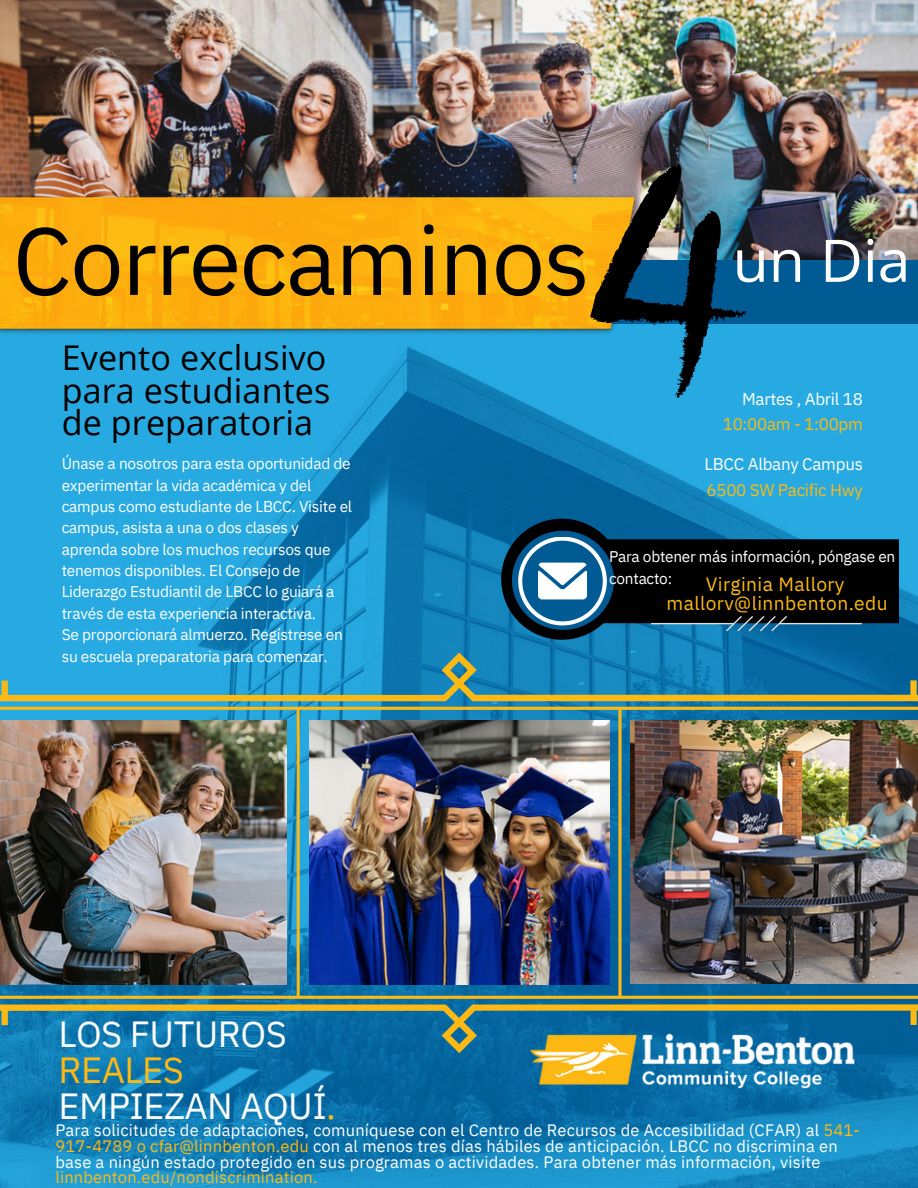
<style>
.page{position:relative;width:918px;height:1188px;background:#fff}
.page>*{position:absolute;margin:0;border:0;box-sizing:border-box;transform-origin:0 0}
.t1{font:95.25px "IBM Plex Sans";letter-spacing:-.015em;color:#000}
.t2{font:58.8px "Open Sans";color:#fff}
.t3{font:36.3px/36px "IBM Plex Sans";letter-spacing:-.015em;color:#fafaf9}
.t4{font:34.05px/32.7px "Open Sans";letter-spacing:.005em;color:#000;text-align:justify}
.t5{font:19.2px/19.2px "IBM Plex Sans";letter-spacing:.02em;color:#fdb913;text-align:center}
.t6{font:16.95px "IBM Plex Sans";letter-spacing:-.015em;color:#fff}
.t7{font:16.95px "IBM Plex Sans";letter-spacing:-.015em;color:#fdb913}
.t8{font:16.5px/15.8px "IBM Plex Sans";letter-spacing:.01em;color:#fff}
.t9{font:16.5px "IBM Plex Sans";letter-spacing:.01em;color:#fdb913}
.t10{font:15.6px/21.3px "IBM Plex Sans";letter-spacing:-.015em;color:#fff}
.t11{font:15.45px/21.3px "IBM Plex Sans";letter-spacing:-.015em;color:#fff}
.s1{color:#fdb913}
</style>
<div class="page">
<img style="left:0;top:0;width:918px;height:260px">
<img style="left:0;top:325px;width:918px;height:863px">
<img style="left:0;top:191px;width:590px;height:146px">
<img style="left:590px;top:162px;width:156px;height:236px">
<img style="left:510px;top:1053px;width:373px;height:64px">
<svg style="left:0;top:653px;width:918px;height:400px;background:#3a879b"></svg>
<img style="left:0;top:721px;width:287px;height:263px">
<img style="left:309px;top:721px;width:300px;height:263px">
<img style="left:631px;top:721px;width:287px;height:263px">
<svg style="left:501px;top:519px;width:406px;height:121px;background:#133c51"></svg>
<h1 class="t1" style="left:13px;top:197px;width:579px">Correcaminos</h1>
<h3 class="t4" style="left:62px;top:340px;width:270px">Evento exclusivo para estudiantes de preparatoria</h3>
<p class="t10" style="left:62px;top:453px;width:292px">Únase a nosotros para esta oportunidad de experimentar la vida académica y del campus como estudiante de LBCC. Visite el campus, asista a una o dos clases y aprenda sobre los muchos recursos que tenemos disponibles. El Consejo de Liderazgo Estudiantil de LBCC lo guiará a través de esta experiencia interactiva.<br>Se proporcionará almuerzo. Regístrese en su escuela preparatoria para comenzar.</p>
<h2 class="t2" style="left:733px;top:219px;width:179px">un Dia</h2>
<p class="t6" style="left:742px;top:388px;width:122px">Martes , Abril 18</p>
<p class="t7" style="left:723px;top:412px;width:142px">10:00am - 1:00pm</p>
<p class="t6" style="left:705px;top:453px;width:160px">LBCC Albany Campus</p>
<p class="t7" style="left:707px;top:478px;width:158px">6500 SW Pacific Hwy</p>
<p class="t11" style="left:609px;top:546px;width:288px">Para obtener más información, póngase en contacto:</p>
<p class="t5" style="left:667px;top:574px;width:223px">Virginia Mallory mallorv@linnbenton.edu</p>
<h3 class="t3" style="left:59px;top:1016px;width:230px">LOS FUTUROS</h3>
<h3 class="t3" style="left:59px;top:1052px;width:279px"><span class="s1">REALES<br></span>EMPIEZAN AQUÍ<span class="s1">.</span></h3>
<p class="t8" style="left:55px;top:1122px;width:806px">Para solicitudes de adaptaciones, comuníquese con el Centro de Recursos de Accesibilidad (CFAR) al <span class="s1">541-<br>917-4789 o cfar@linnbenton.edu</span> con al menos tres días hábiles de anticipación. LBCC no discrimina en base a ningún estado protegido en sus programas o actividades. Para obtener más información, visite</p>
<p class="t9" style="left:55px;top:1166px;width:264px">linnbenton.edu/nondiscrimination.</p>
</div>
